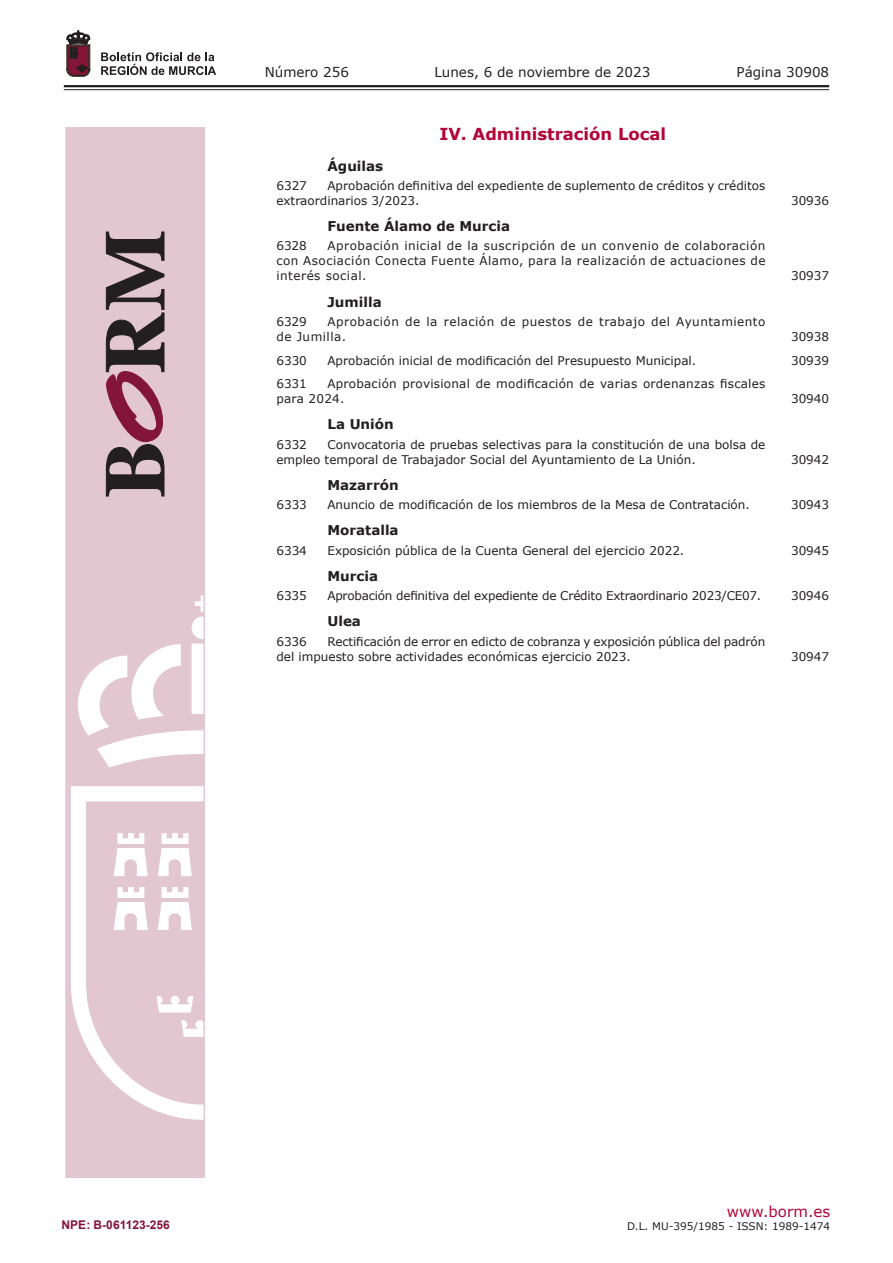
<style>
.page{position:relative;width:893px;height:1263px;background:#fff}
.page>*{position:absolute;margin:0;border:0;box-sizing:border-box;transform-origin:0 0}
.t1{font:700 16.5px "Verdana";color:#b30437}
.t2{font:15px "Verdana";color:#b30437}
.t3{font:700 13.5px "Verdana";color:#231f20}
.t4{font:13.5px "Verdana";color:#231f20}
.t5{font:12px/15px "Verdana";color:#231f20}
.t6{font:12px/15px "Verdana";letter-spacing:.02em;color:#231f20}
.t7{font:12px "Verdana";letter-spacing:-.02em;color:#231f20}
.t8{font:12px/15px "Verdana";letter-spacing:.04em;color:#231f20}
.t9{font:700 12px "Arial";color:#83143a}
.t10{font:10.5px "Verdana";color:#231f20}
</style>
<div class="page">
<hr style="left:64px;top:85px;width:765px;height:2px;background:#231f20">
<hr style="left:64px;top:89px;width:765px;height:1px;background:#231f20">
<svg style="left:101px;top:52px;width:115px;height:23px"></svg>
<svg style="left:67px;top:31px;width:23px;height:45px"></svg>
<svg style="left:65px;top:128px;width:140px;height:1050px;background:#e6cfd7"></svg>
<svg style="left:106px;top:232px;width:58px;height:264px;background:#8c6f79"></svg>
<p class="t4" style="left:265px;top:62px;width:86px">Número 256</p>
<p class="t4" style="left:434px;top:62px;width:217px">Lunes, 6 de noviembre de 2023</p>
<p class="t4" style="left:736px;top:62px;width:94px">Página 30908</p>
<p class="t3" style="left:327px;top:156px;width:57px">Águilas</p>
<h1 class="t1" style="left:439px;top:122px;width:228px">IV. Administración Local</h1>
<p class="t5" style="left:276px;top:178px;width:490px;text-indent:51px">Aprobación definitiva del expediente de suplemento de créditos y créditos extraordinarios 3/2023.</p>
<p class="t5" style="left:276px;top:178px;width:32px">6327</p>
<p class="t3" style="left:327px;top:217px;width:184px">Fuente Álamo de Murcia</p>
<p class="t5" style="left:276px;top:238px;width:491px;text-align:justify;text-indent:51px">Aprobación inicial de la suscripción de un convenio de colaboración con Asociación Conecta Fuente Álamo, para la realización de actuaciones de interés social.</p>
<p class="t5" style="left:276px;top:238px;width:32px">6328</p>
<p class="t3" style="left:327px;top:292px;width:56px">Jumilla</p>
<p class="t8" style="left:276px;top:314px;width:491px;text-indent:51px">Aprobación de la relación de puestos de trabajo del Ayuntamiento de Jumilla.</p>
<p class="t5" style="left:276px;top:314px;width:32px">6329</p>
<p class="t5" style="left:791px;top:193px;width:40px">30936</p>
<p class="t5" style="left:791px;top:268px;width:40px">30937</p>
<p class="t5" style="left:791px;top:329px;width:40px">30938</p>
<p class="t5" style="left:276px;top:352px;width:32px">6330</p>
<p class="t5" style="left:327px;top:352px;width:370px">Aprobación inicial de modificación del Presupuesto Municipal.</p>
<p class="t5" style="left:791px;top:352px;width:40px">30939</p>
<p class="t5" style="left:276px;top:376px;width:32px">6331</p>
<p class="t6" style="left:276px;top:376px;width:491px;text-indent:51px">Aprobación provisional de modificación de varias ordenanzas fiscales para 2024.</p>
<p class="t5" style="left:791px;top:391px;width:40px">30940</p>
<p class="t3" style="left:327px;top:415px;width:68px">La Unión</p>
<p class="t5" style="left:276px;top:436px;width:490px;text-indent:51px">Convocatoria de pruebas selectivas para la constitución de una bolsa de empleo temporal de Trabajador Social del Ayuntamiento de La Unión.</p>
<p class="t5" style="left:276px;top:436px;width:32px">6332</p>
<p class="t3" style="left:327px;top:475px;width:73px">Mazarrón</p>
<p class="t5" style="left:791px;top:451px;width:40px">30942</p>
<p class="t5" style="left:276px;top:497px;width:32px">6333</p>
<p class="t5" style="left:327px;top:497px;width:424px">Anuncio de modificación de los miembros de la Mesa de Contratación.</p>
<p class="t5" style="left:791px;top:497px;width:40px">30943</p>
<p class="t3" style="left:327px;top:521px;width:73px">Moratalla</p>
<p class="t5" style="left:276px;top:542px;width:32px">6334</p>
<p class="t5" style="left:327px;top:542px;width:358px">Exposición pública de la Cuenta General del ejercicio 2022.</p>
<p class="t5" style="left:791px;top:542px;width:40px">30945</p>
<p class="t3" style="left:327px;top:566px;width:52px">Murcia</p>
<p class="t5" style="left:276px;top:588px;width:32px">6335</p>
<p class="t7" style="left:327px;top:587px;width:435px">Aprobación definitiva del expediente de Crédito Extraordinario 2023/CE07.</p>
<p class="t5" style="left:791px;top:588px;width:40px">30946</p>
<p class="t3" style="left:327px;top:612px;width:35px">Ulea</p>
<p class="t5" style="left:276px;top:634px;width:32px">6336</p>
<p class="t5" style="left:276px;top:634px;width:490px;text-indent:51px">Rectificación de error en edicto de cobranza y exposición pública del padrón del impuesto sobre actividades económicas ejercicio 2023.</p>
<p class="t5" style="left:791px;top:649px;width:40px">30947</p>
<p class="t9" style="left:62px;top:1216px;width:110px">NPE: B-061123-256</p>
<p class="t2" style="left:727px;top:1201px;width:105px">www.borm.es</p>
<p class="t10" style="left:627px;top:1218px;width:205px">D.L. MU-395/1985 - ISSN: 1989-1474</p>
</div>
